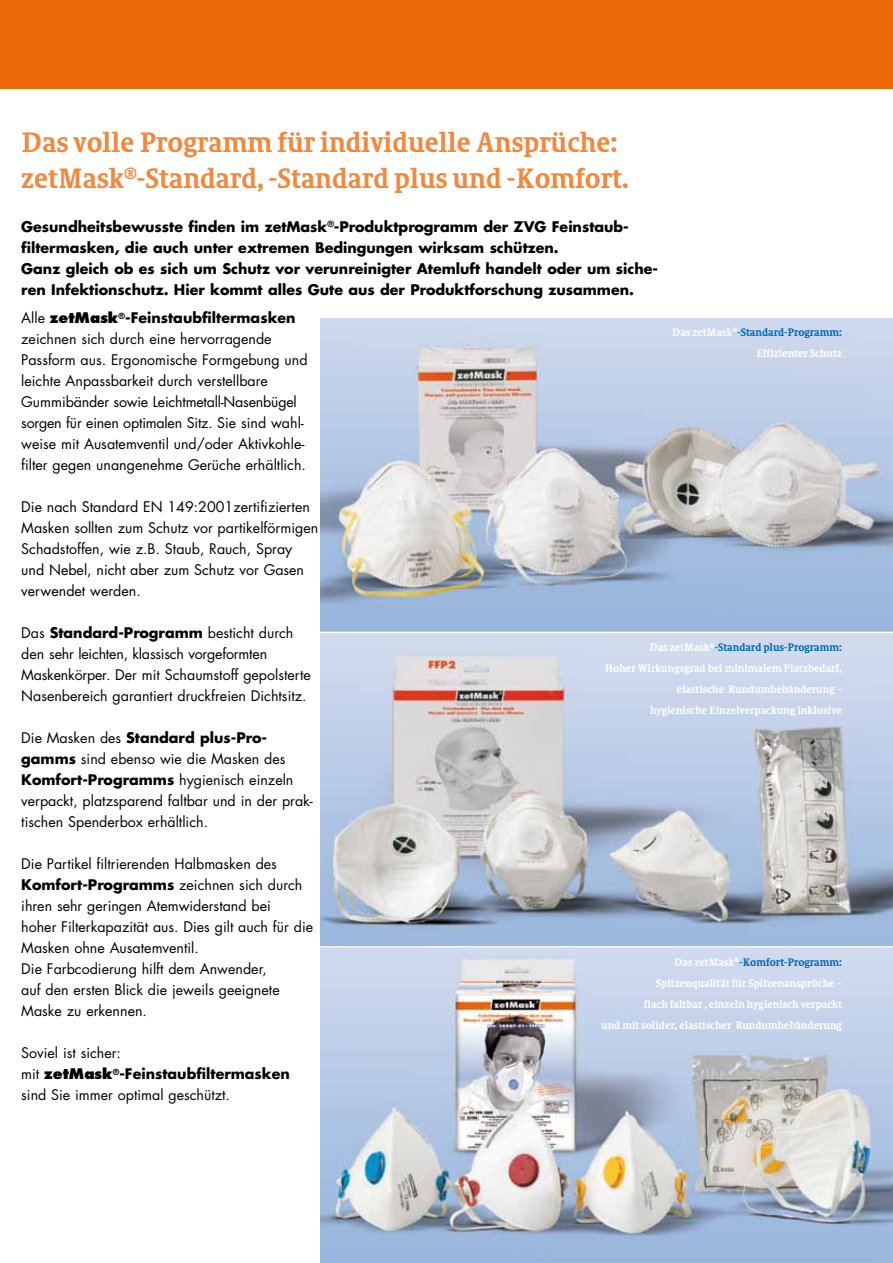
<style>
.page{position:relative;width:893px;height:1263px;background:#fff}
.page>*{position:absolute;margin:0;border:0;box-sizing:border-box;transform-origin:0 0}
.t1{font:700 27px/36px "Sheriff";color:#f0893e}
.t2{font:14.25px/21px "Futura";color:#000}
.t3{font:700 14.25px/21px "Futura";color:#000}
.t4{font:700 10.5px/21px "Sheriff";color:#fff;text-align:right}
.s1{font-weight:800}
.s2{font-weight:700}
.s3{color:#006ab3}
</style>
<div class="page">
<div style="left:0;top:0;width:893px;height:89px;background:#eb690b"></div>
<img style="left:321px;top:318px;width:572px;height:945px">
<hr style="left:319px;top:632px;width:574px;height:1px;background:#fff">
<hr style="left:319px;top:946px;width:574px;height:2px;background:#fff">
<h1 class="t1" style="left:21px;top:123px;width:609px">Das volle Programm für individuelle Ansprüche: zetMask<sup>®</sup>-Standard, -Standard plus und -Komfort.</h1>
<p class="t3" style="left:21px;top:216px;width:638px">Gesundheitsbewusste finden im zetMask<sup>®</sup>-Produktprogramm der ZVG Feinstaub&shy;filtermasken, die auch unter extremen Bedingungen wirksam schützen.<br>Ganz gleich ob es sich um Schutz vor verunreinigter Atemluft handelt oder um siche&shy;ren Infektionschutz. Hier kommt alles Gute aus der Produktforschung zusammen.</p>
<p class="t2" style="left:21px;top:308px;width:288px">Alle <span class="s1">zetMask</span><sup>®</sup><span class="s2">-Feinstaubfiltermasken </span>zeichnen sich durch eine hervorragende Passform aus. Ergonomische Formgebung und leichte Anpassbarkeit durch verstellbare Gummibänder sowie Leichtmetall-Nasenbügel sorgen für einen optimalen Sitz. Sie sind wahl&shy;weise mit Ausatemventil und/oder Aktivkohle&shy;filter gegen unangenehme Gerüche erhältlich.</p>
<p class="t2" style="left:21px;top:497px;width:298px">Die nach Standard EN 149:2001zertifizierten Masken sollten zum Schutz vor partikelförmigen Schadstoffen, wie z.B. Staub, Rauch, Spray und Nebel, nicht aber zum Schutz vor Gasen verwendet werden.</p>
<p class="t2" style="left:21px;top:623px;width:291px">Das <span class="s2">Standard-Programm</span> besticht durch den sehr leichten, klassisch vorgeformten Maskenkörper. Der mit Schaumstoff gepolsterte Nasenbereich garantiert druckfreien Dichtsitz.</p>
<p class="t2" style="left:21px;top:728px;width:293px">Die Masken des <span class="s2">Standard plus-Pro&shy;gamms</span> sind ebenso wie die Masken des <span class="s2">Komfort-Programms</span> hygienisch einzeln verpackt, platzsparend faltbar und in der prak&shy;tischen Spenderbox erhältlich.</p>
<p class="t2" style="left:21px;top:854px;width:293px">Die Partikel filtrierenden Halbmasken des <span class="s2">Komfort-Programms</span> zeichnen sich durch ihren sehr geringen Atemwiderstand bei<br>hoher Filterkapazität aus. Dies gilt auch für die Masken ohne Ausatemventil.<br>Die Farbcodierung hilft dem Anwender,<br>auf den ersten Blick die jeweils geeignete Maske zu erkennen.</p>
<p class="t2" style="left:21px;top:1043px;width:270px">Soviel ist sicher:<br>mit <span class="s1">zetMask</span><sup>®</sup><span class="s2">-Feinstaubfiltermasken </span>sind Sie immer optimal geschützt.</p>
<p class="t4" style="left:672px;top:321px;width:171px">Das zetMask<sup>®</sup><span class="s3">-Standard-Programm:<br></span>Effizienter Schutz</p>
<p class="t4" style="left:605px;top:637px;width:239px">Das zetMask<sup>®</sup><span class="s3">-Standard plus-Programm:<br></span>Hoher Wirkungsgrad bei minimalem Platzbedarf, elastische Rundumbebänderung –<br>hygienische Einzelverpackung inklusive</p>
<p class="t4" style="left:601px;top:951px;width:242px">Das zetMask<sup>®</sup><span class="s3">-Komfort-Programm:<br></span>Spitzenqualität für Spitzenansprüche –<br>flach faltbar , einzeln hygienisch verpackt<br>und mit solider, elastischer Rundumbebänderung</p>
</div>
